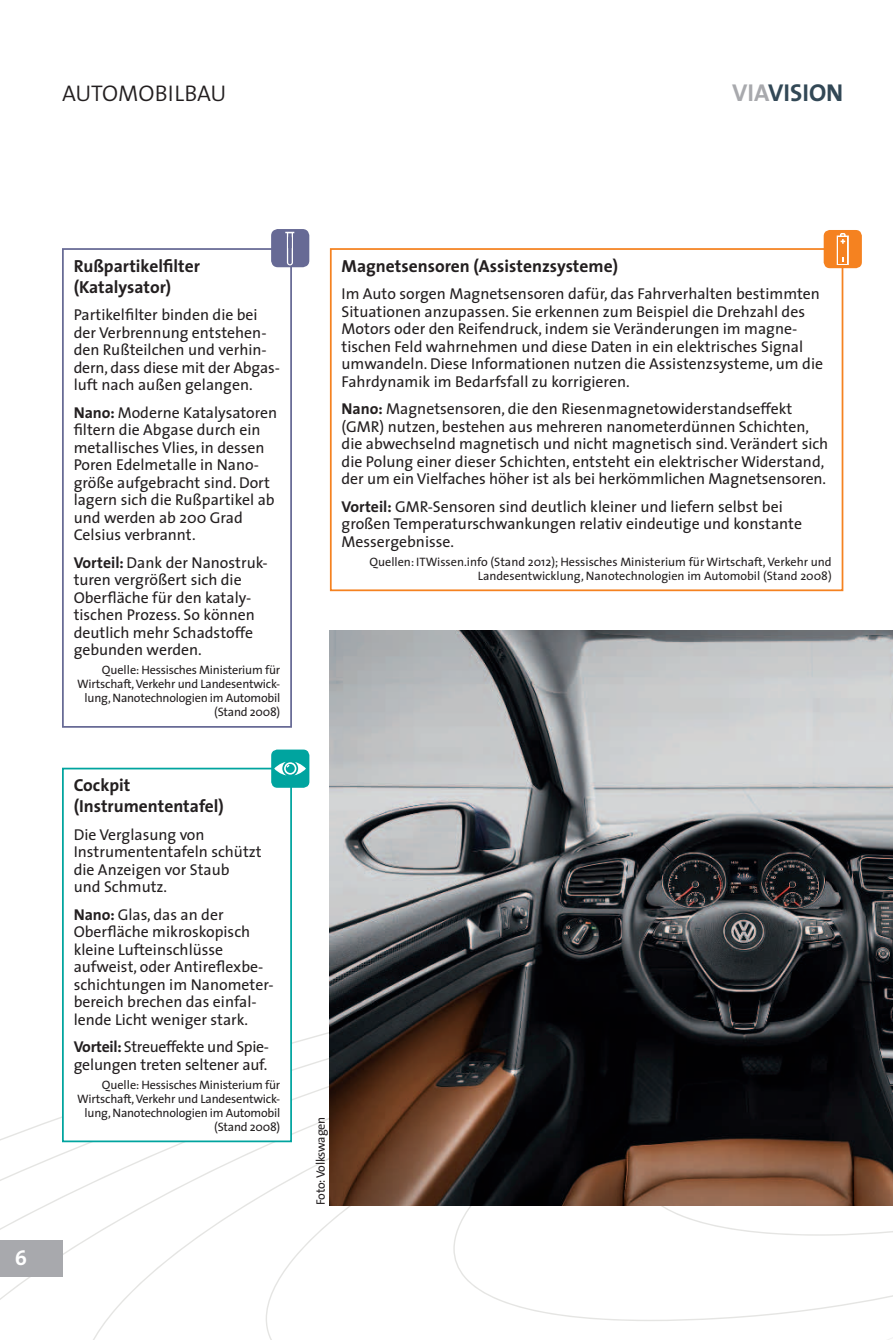
<style>
.page{position:relative;width:893px;height:1340px;background:#fff}
.page>*{position:absolute;margin:0;border:0;box-sizing:border-box;transform-origin:0 0}
.t1{font:700 24.5px "The Sans";color:#324856}
.t2{font:300 22.75px "The Sans";color:#231f20}
.t3{font:700 21px "The Sans";color:#fff}
.t4{font:700 17.5px/21px "The Sans";color:#231f20}
.t5{font:15.75px/17.5px "The Sans";color:#231f20}
.t6{font:12.25px/14px "The Sans";letter-spacing:-.015em;color:#231f20;text-align:right}
.s1{color:#a8a9ad}
.s2{font-weight:700}
</style>
<div class="page">
<svg style="left:0;top:932px;width:670px;height:295px"></svg>
<svg style="left:670px;top:1205px;width:223px;height:134px"></svg>
<div style="left:0;top:1240px;width:62px;height:36px;background:#a8a9ad"></div>
<img style="left:330px;top:631px;width:563px;height:574px">
<div style="left:330px;top:248px;width:513px;height:343px;border:2px solid #f58220"></div>
<div style="left:62px;top:248px;width:230px;height:479px;border:2px solid #676a95"></div>
<div style="left:63px;top:768px;width:228px;height:373px;background:#fff"></div>
<div style="left:62px;top:767px;width:230px;height:375px;border:2px solid #00a49f"></div>
<div style="left:271px;top:749px;width:38px;height:38px;background:#00a49f;border-radius:6px"></div>
<svg style="left:274px;top:762px;width:32px;height:13px"></svg>
<div style="left:271px;top:229px;width:38px;height:38px;background:#676a95;border-radius:7px"></div>
<svg style="left:285px;top:232px;width:9px;height:33px"></svg>
<svg style="left:288px;top:235px;width:4px;height:3px"></svg>
<svg style="left:288px;top:238px;width:4px;height:24px"></svg>
<div style="left:824px;top:230px;width:38px;height:38px;background:#f58220;border-radius:6px"></div>
<svg style="left:837px;top:233px;width:12px;height:32px"></svg>
<h2 class="t2" style="left:62px;top:85px;width:166px">AUTOMOBILBAU</h2>
<h1 class="t1" style="left:732px;top:80px;width:113px"><span class="s1">VIA</span>VISION</h1>
<h3 class="t3" style="left:15px;top:1247px;width:14px">6</h3>
<p class="t4" style="left:74px;top:256px;width:128px">Rußpartikelfilter (Katalysator)</p>
<p class="t5" style="left:74px;top:308px;width:208px">Partikelfilter binden die bei der Verbrennung entstehen&shy;den Rußteilchen und verhin&shy;dern, dass diese mit der Ab gas&shy;luft nach außen gelangen.</p>
<p class="t5" style="left:74px;top:405px;width:205px"><span class="s2">Nano:</span> Moderne Katalysatoren filtern die Abgase durch ein metallisches Vlies, in dessen<br>Poren Edelmetalle in Nano&shy;größe aufgebracht sind. Dort lagern sich die Rußpartikel ab und werden ab 200 Grad<br>Celsius verbrannt.</p>
<p class="t5" style="left:74px;top:555px;width:196px"><span class="s2">Vorteil:</span> Dank der Nanostruk&shy;turen ver größert sich die<br>Oberfläche für den kataly&shy;tischen Prozess. So können deutlich mehr Schadstoffe gebunden werden.</p>
<p class="t6" style="left:77px;top:664px;width:205px">Quelle: Hessisches Ministerium für<br>Wirtschaft, Verkehr und Landesentwick&shy;lung, Nanotechnologien im Automobil (Stand 2008)</p>
<p class="t4" style="left:74px;top:775px;width:152px">Cockpit (Instrumenten tafel)</p>
<p class="t5" style="left:74px;top:827px;width:190px">Die Verglasung von<br>Instrumententafeln schützt die Anzeigen vor Staub<br>und Schmutz.</p>
<p class="t5" style="left:74px;top:907px;width:201px"><span class="s2">Nano:</span> Glas, das an der<br>Oberfläche mikroskopisch kleine Luft einschlüsse aufweist, oder Antireflexbe&shy;schichtungen im Nanometer&shy;bereich brechen das einfal&shy;lende Licht weniger stark.</p>
<p class="t5" style="left:74px;top:1039px;width:197px"><span class="s2">Vorteil:</span> Streueffekte und Spie&shy;gelungen treten seltener auf.</p>
<p class="t6" style="left:77px;top:1078px;width:205px">Quelle: Hessisches Ministerium für<br>Wirtschaft, Verkehr und Landesentwick&shy;lung, Nanotechnologien im Automobil (Stand 2008)</p>
<p class="t4" style="left:342px;top:256px;width:278px">Magnetsensoren (Assistenzsysteme)</p>
<p class="t5" style="left:342px;top:287px;width:483px">Im Auto sorgen Magnetsensoren dafür, das Fahrverhalten bestimmten Situationen anzupassen. Sie erkennen zum Beispiel die Drehzahl des Motors oder den Reifendruck, indem sie Veränderungen im magne&shy;tischen Feld wahrnehmen und diese Daten in ein elektrisches Signal umwandeln. Diese Informationen nutzen die Assistenzsysteme, um die Fahrdynamik im Bedarfsfall zu korrigieren.</p>
<p class="t5" style="left:342px;top:401px;width:488px"><span class="s2">Nano:</span> Magnetsensoren, die den Riesenmagnetowiderstandseffekt (GMR) nutzen, bestehen aus mehreren nanometerdünnen Schichten, die abwechselnd magnetisch und nicht magnetisch sind. Verändert sich die Polung einer dieser Schichten, entsteht ein elektrischer Widerstand, der um ein Vielfaches höher ist als bei herkömm lichen Magnetsensoren.</p>
<p class="t5" style="left:342px;top:499px;width:462px"><span class="s2">Vorteil:</span> GMR-Sensoren sind deutlich kleiner und liefern selbst bei großen Temperaturschwankungen relativ eindeutige und konstante<br>Messergebnisse.</p>
<p class="t6" style="left:369px;top:555px;width:464px">Quellen: ITWissen.info (Stand 2012); Hessisches Ministerium für Wirtschaft, Verkehr und<br>Landesentwicklung, Nanotechnologien im Automobil (Stand 2008)</p>
<p class="t6" style="left:315px;top:1204px;width:89px;rotate:-90deg">Foto: Volkswagen</p>
</div>
